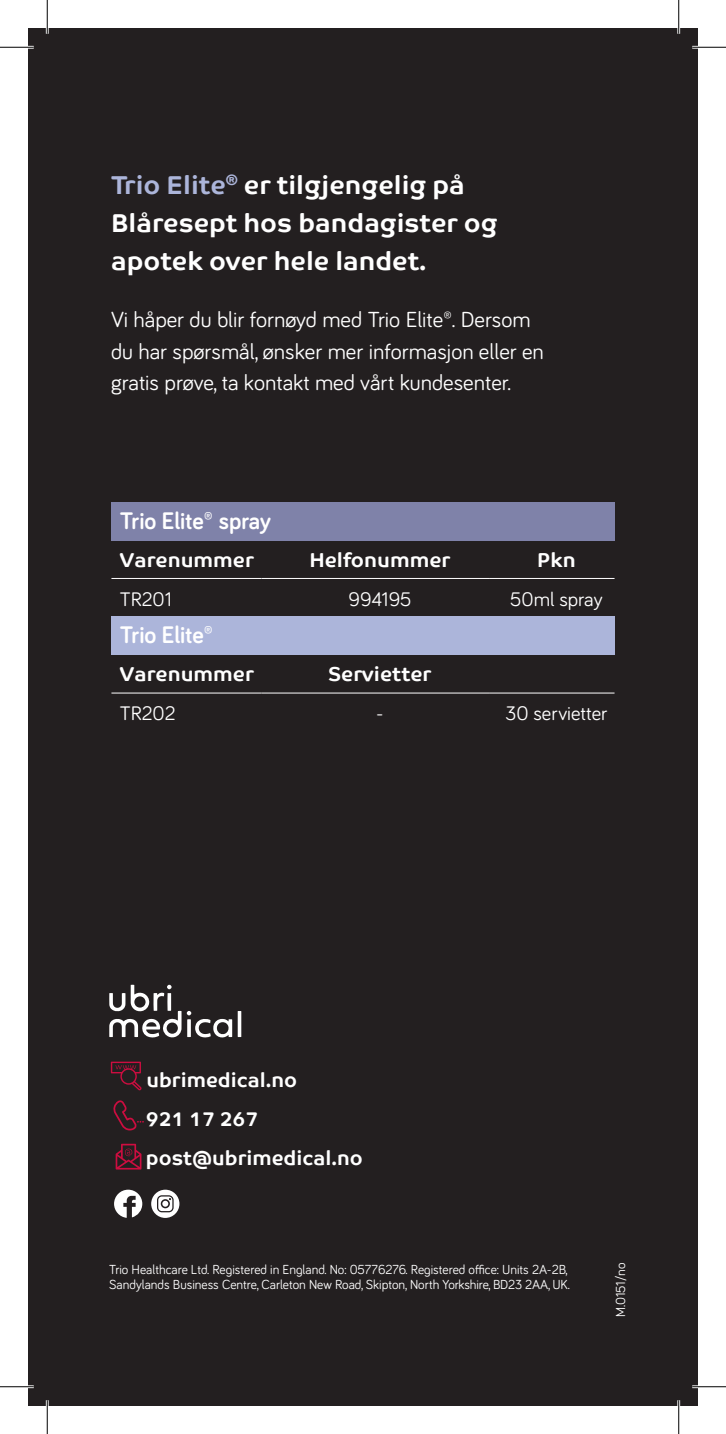
<style>
.page{position:relative;width:726px;height:1434px;background:#fff}
.page>*{position:absolute;margin:0;border:0;box-sizing:border-box;transform-origin:0 0}
.t1{font:700 25.88px/38.2px "Co Text";color:#fff}
.t2{font:700 24.75px "Bariol";color:#fff}
.t3{font:22.5px/31.5px "Bariol";color:#fff}
.t4{font:700 20.25px "Co Text Corp";color:#fff}
.t5{font:20.25px "Bariol";color:#fff}
.t6{font:20.25px "Bariol";color:#fff}
.t7{font:13.5px/15.8px "Bariol";color:#fff}
.s1{color:#acb5da}
</style>
<div class="page">
<div style="left:679px;top:28px;width:19px;height:1378px;background:#231f20"></div>
<div style="left:28px;top:28px;width:651px;height:1378px;background:#231f20"></div>
<div style="left:111px;top:502px;width:503px;height:38px;background:#7f82a9"></div>
<div style="left:111px;top:617px;width:503px;height:38px;background:#acb5da"></div>
<hr style="left:111px;top:578px;width:151px;height:1px;background:#fff">
<hr style="left:262px;top:578px;width:228px;height:1px;background:#fff">
<hr style="left:490px;top:578px;width:124px;height:1px;background:#fff">
<hr style="left:111px;top:693px;width:151px;height:1px;background:#fff">
<hr style="left:262px;top:693px;width:228px;height:1px;background:#fff">
<hr style="left:490px;top:693px;width:124px;height:1px;background:#fff">
<svg style="left:114px;top:1190px;width:28px;height:28px"></svg>
<svg style="left:151px;top:1190px;width:28px;height:28px"></svg>
<svg style="left:110px;top:1062px;width:31px;height:28px"></svg>
<svg style="left:113px;top:1100px;width:31px;height:70px"></svg>
<svg style="left:238px;top:1011px;width:3px;height:26px"></svg>
<svg style="left:109px;top:985px;width:123px;height:53px"></svg>
<hr style="left:0;top:46px;width:34px;height:3px;background:#fff">
<hr style="left:692px;top:46px;width:34px;height:3px;background:#fff">
<hr style="left:0;top:1385px;width:34px;height:3px;background:#fff">
<hr style="left:692px;top:1385px;width:34px;height:3px;background:#fff">
<hr style="left:46px;top:0;width:3px;height:34px;background:#fff">
<hr style="left:46px;top:1400px;width:3px;height:34px;background:#fff">
<hr style="left:677px;top:0;width:3px;height:34px;background:#fff">
<hr style="left:677px;top:1400px;width:3px;height:34px;background:#fff">
<hr style="left:0;top:47px;width:34px;height:1px;background:#000">
<hr style="left:692px;top:47px;width:34px;height:1px;background:#000">
<hr style="left:0;top:1386px;width:34px;height:1px;background:#000">
<hr style="left:692px;top:1386px;width:34px;height:1px;background:#000">
<hr style="left:47px;top:0;width:1px;height:34px;background:#000">
<hr style="left:47px;top:1400px;width:1px;height:34px;background:#000">
<hr style="left:678px;top:0;width:1px;height:34px;background:#000">
<hr style="left:678px;top:1400px;width:1px;height:34px;background:#000">
<p class="t1" style="left:111px;top:166px;width:388px"><span class="s1">Trio Elite</span><sup>®</sup> er tilgjengelig på<br>Blåresept hos bandagister og apotek over hele landet.</p>
<p class="t3" style="left:111px;top:303px;width:434px">Vi håper du blir fornøyd med Trio Elite®. Dersom du har spørsmål, ønsker mer informasjon eller en gratis prøve, ta kontakt med vårt kundesenter.</p>
<p class="t2" style="left:120px;top:504px;width:153px">Trio Elite® spray</p>
<p class="t4" style="left:120px;top:547px;width:136px">Varenummer</p>
<p class="t4" style="left:309px;top:547px;width:143px">Helfonummer</p>
<p class="t4" style="left:537px;top:547px;width:40px">Pkn</p>
<p class="t5" style="left:120px;top:585px;width:54px">TR201</p>
<p class="t6" style="left:349px;top:585px;width:64px">994195</p>
<p class="t5" style="left:510px;top:585px;width:94px">50ml spray</p>
<p class="t2" style="left:120px;top:618px;width:95px">Trio Elite®</p>
<p class="t4" style="left:120px;top:662px;width:136px">Varenummer</p>
<p class="t4" style="left:328px;top:662px;width:105px">Servietter</p>
<p class="t5" style="left:120px;top:700px;width:57px">TR202</p>
<p class="t6" style="left:376px;top:700px;width:9px">-</p>
<p class="t5" style="left:505px;top:700px;width:104px">30 servietter</p>
<p class="t4" style="left:146px;top:1067px;width:152px">ubrimedical.no</p>
<p class="t4" style="left:146px;top:1106px;width:114px">921 17 267</p>
<p class="t4" style="left:146px;top:1145px;width:218px">post@ubrimedical.no</p>
<p class="t7" style="left:109px;top:1260px;width:462px">Trio Healthcare Ltd. Registered in England. No: 05776276. Registered office: Units 2A-2B,<br>Sandylands Business Centre, Carleton New Road, Skipton, North Yorkshire, BD23 2AA, UK.</p>
<p class="t7" style="left:612px;top:1317px;width:56px;rotate:-90deg">M.0151/no</p>
</div>
